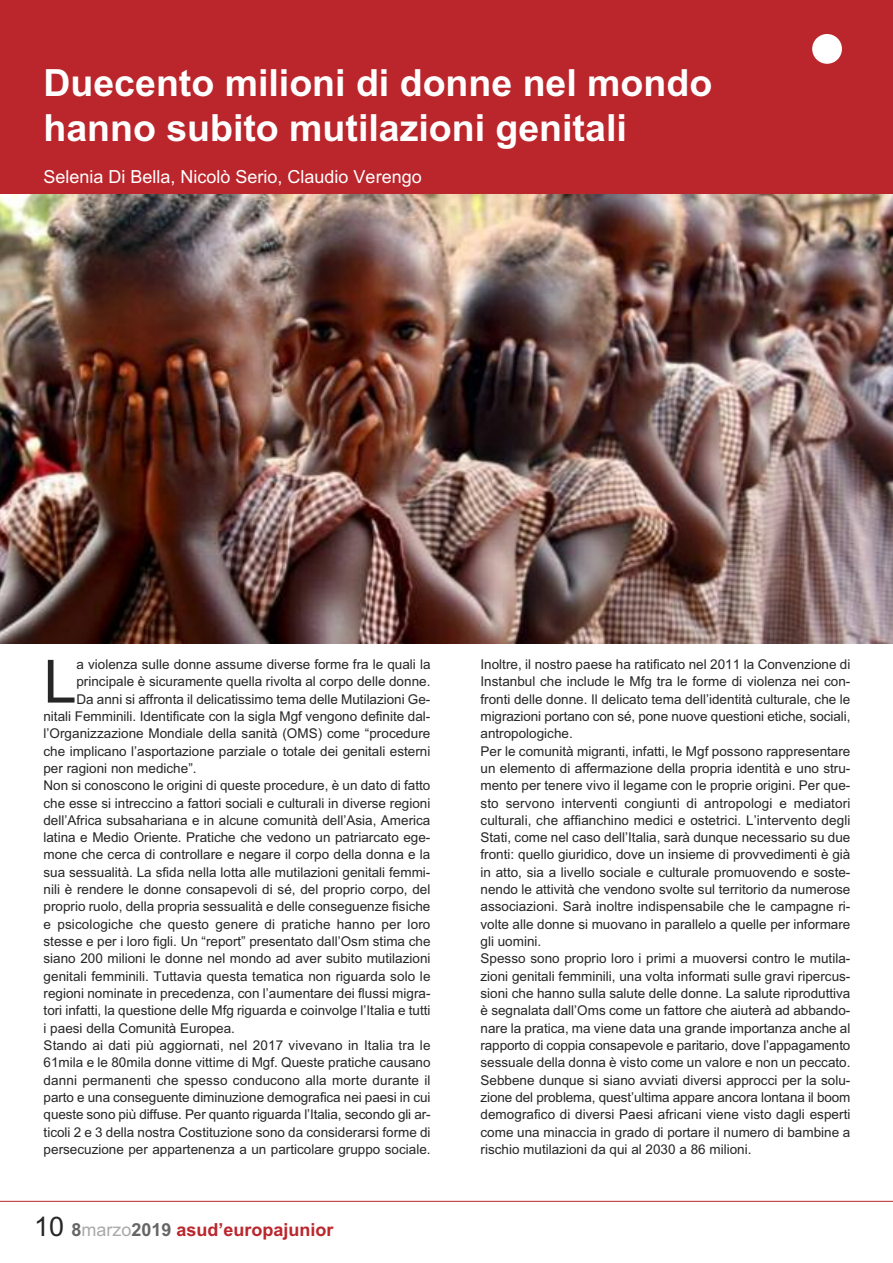
<style>
.page{position:relative;width:893px;height:1263px;background:#fff}
.page>*{position:absolute;margin:0;border:0;box-sizing:border-box;transform-origin:0 0}
.t1{font:59.7px "Arial";color:#272627}
.t2{font:700 37.5px/45px "Arial";color:#fff}
.t3{font:18px "Arial";color:#fff}
.t4{font:700 18px "Arial";color:#bb262c}
.t5{font:13.5px/17.2px "Arial";color:#272627}
.s1{font-weight:400;font-size:27px;color:#272627}
.s2{color:#666}
.s3{font-weight:400;color:#a9a9a9}
</style>
<div class="page">
<div style="left:0;top:0;width:893px;height:194px;background:#bb262c"></div>
<div style="left:812px;top:34px;width:30px;height:30px;background:#fff;border-radius:50%"></div>
<img style="left:0;top:194px;width:893px;height:449px">
<hr style="left:0;top:1201px;width:893px;height:1px;background:#bb262c">
<h2 class="t2" style="left:43px;top:60px;width:670px">Duecento milioni di donne nel mondo hanno subito mutilazioni genitali</h2>
<h3 class="t3" style="left:43px;top:167px;width:380px">Selenia Di Bella, Nicolò Serio, Claudio Verengo</h3>
<h1 class="t1" style="left:43px;top:647px;width:35px">L</h1>
<p class="t5" style="left:77px;top:656px;width:355px">a violenza sulle donne assume diverse forme fra le quali la</p>
<p class="t5" style="left:76px;top:673px;width:355px">principale è sicuramente quella rivolta al corpo delle donne.</p>
<p class="t5" style="left:76px;top:690px;width:355px">Da anni si affronta il delicatissimo tema delle Mutilazioni Ge-</p>
<p class="t5" style="left:43px;top:708px;width:388px">nitali Femminili. Identificate con la sigla Mgf vengono definite dal-</p>
<p class="t5" style="left:43px;top:725px;width:388px">l’Organizzazione Mondiale della sanità (OMS) come “procedure</p>
<p class="t5" style="left:43px;top:742px;width:388px">che implicano l’asportazione parziale o totale dei genitali esterni</p>
<p class="t5" style="left:43px;top:759px;width:155px">per ragioni non mediche”.</p>
<p class="t5" style="left:43px;top:777px;width:388px">Non si conoscono le origini di queste procedure, è un dato di fatto</p>
<p class="t5" style="left:43px;top:794px;width:388px">che esse si intreccino a fattori sociali e culturali in diverse regioni</p>
<p class="t5" style="left:43px;top:811px;width:388px">dell’Africa subsahariana e in alcune comunità dell’Asia, America</p>
<p class="t5" style="left:43px;top:829px;width:388px">latina e Medio Oriente. Pratiche che vedono un patriarcato ege-</p>
<p class="t5" style="left:43px;top:846px;width:388px">mone che cerca di controllare e negare il corpo della donna e la</p>
<p class="t5" style="left:43px;top:863px;width:388px">sua sessualità. La sfida nella lotta alle mutilazioni genitali femmi-</p>
<p class="t5" style="left:43px;top:881px;width:388px">nili è rendere le donne consapevoli di sé, del proprio corpo, del</p>
<p class="t5" style="left:43px;top:898px;width:388px">proprio ruolo, della propria sessualità e delle conseguenze fisiche</p>
<p class="t5" style="left:44px;top:915px;width:388px">e psicologiche che questo genere di pratiche hanno per loro</p>
<p class="t5" style="left:44px;top:933px;width:388px">stesse e per i loro figli. Un “report” presentato dall’Osm stima che</p>
<p class="t5" style="left:44px;top:950px;width:388px">siano 200 milioni le donne nel mondo ad aver subito mutilazioni</p>
<p class="t5" style="left:44px;top:967px;width:388px">genitali femminili. Tuttavia questa tematica non riguarda solo le</p>
<p class="t5" style="left:44px;top:985px;width:388px">regioni nominate in precedenza, con l’aumentare dei flussi migra-</p>
<p class="t5" style="left:44px;top:1002px;width:388px">tori infatti, la questione delle Mfg riguarda e coinvolge l’Italia e tutti</p>
<p class="t5" style="left:44px;top:1019px;width:193px">i paesi della Comunità Europea.</p>
<p class="t5" style="left:44px;top:1037px;width:388px">Stando ai dati più aggiornati, nel 2017 vivevano in Italia tra le</p>
<p class="t5" style="left:44px;top:1054px;width:388px">61mila e le 80mila donne vittime di Mgf. Queste pratiche causano</p>
<p class="t5" style="left:44px;top:1071px;width:388px">danni permanenti che spesso conducono alla morte durante il</p>
<p class="t5" style="left:44px;top:1088px;width:388px">parto e una conseguente diminuzione demografica nei paesi in cui</p>
<p class="t5" style="left:44px;top:1106px;width:388px">queste sono più diffuse. Per quanto riguarda l’Italia, secondo gli ar-</p>
<p class="t5" style="left:44px;top:1123px;width:388px">ticoli 2 e 3 della nostra Costituzione sono da considerarsi forme di</p>
<p class="t5" style="left:44px;top:1140px;width:388px">persecuzione per appartenenza a un particolare gruppo sociale.</p>
<h3 class="t4" style="left:34px;top:1219px;width:301px"><span class="s1">10</span> <span class="s2">8</span><span class="s3">marzo</span><span class="s2">2019</span> asud’europajunior</h3>
<p class="t5" style="left:480px;top:656px;width:371px">Inoltre, il nostro paese ha ratificato nel 2011 la Convenzione di Instanbul che include le Mfg tra le forme di violenza nei con&shy;fronti delle donne. Il delicato tema dell’identità culturale, che le migrazioni portano con sé, pone nuove questioni etiche, sociali, antropologiche.<br>Per le comunità migranti, infatti, le Mgf possono rappresentare un elemento di affermazione della propria identità e uno stru&shy;mento per tenere vivo il legame con le proprie origini. Per que&shy;sto servono interventi congiunti di antropologi e mediatori culturali, che affianchino medici e ostetrici. L’intervento degli Stati, come nel caso dell’Italia, sarà dunque necessario su due fronti: quello giuridico, dove un insieme di provvedimenti è già in atto, sia a livello sociale e culturale promuovendo e soste&shy;nendo le attività che vendono svolte sul territorio da numerose associazioni. Sarà inoltre indispensabile che le campagne ri&shy;volte alle donne si muovano in parallelo a quelle per informare gli uomini.<br>Spesso sono proprio loro i primi a muoversi contro le mutila&shy;zioni genitali femminili, una volta informati sulle gravi ripercus&shy;sioni che hanno sulla salute delle donne. La salute riproduttiva è segnalata dall’Oms come un fattore che aiuterà ad abbando&shy;nare la pratica, ma viene data una grande importanza anche al rapporto di coppia consapevole e paritario, dove l’appagamento sessuale della donna è visto come un valore e non un peccato.<br>Sebbene dunque si siano avviati diversi approcci per la solu&shy;zione del problema, quest’ultima appare ancora lontana il boom demografico di diversi Paesi africani viene visto dagli esperti come una minaccia in grado di portare il numero di bambine a rischio mutilazioni da qui al 2030 a 86 milioni.</p>
</div>
